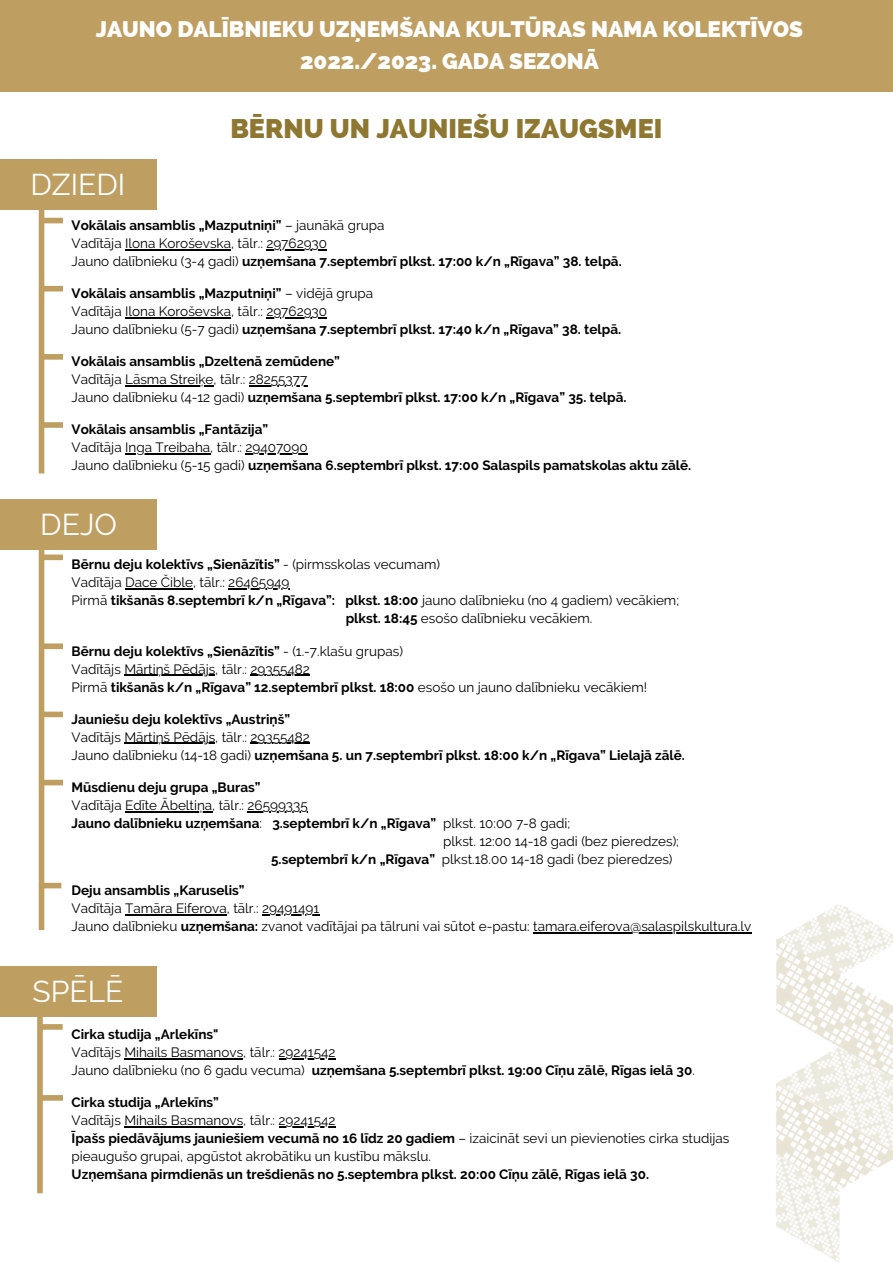
<style>
.page{position:relative;width:893px;height:1264px;background:#fff}
.page>*{position:absolute;margin:0;border:0;box-sizing:border-box;transform-origin:0 0}
.t1{font:30px "Raleway";color:#fff}
.t2{font:800 27px "Raleway";color:#8e7731}
.t3{font:800 22.5px/31.5px "Raleway";color:#fff;text-align:center}
.t4{font:13.5px/18px "Raleway";color:#000}
.t5{font:700 13.5px/18px "Raleway";color:#000}
.s1{font-weight:400}
.s2{font-weight:700}
</style>
<div class="page">
<div style="left:0;top:0;width:892px;height:91px;background:#bf9f61"></div>
<div style="left:39px;top:202px;width:5px;height:271px;background:#bf9f61"></div>
<div style="left:0;top:159px;width:156px;height:51px;background:#bf9f61"></div>
<hr style="left:125px;top:249px;width:106px;height:1px;background:#000">
<hr style="left:266px;top:249px;width:61px;height:1px;background:#000">
<hr style="left:125px;top:317px;width:106px;height:1px;background:#000">
<hr style="left:266px;top:317px;width:61px;height:1px;background:#000">
<hr style="left:125px;top:385px;width:88px;height:1px;background:#000">
<hr style="left:249px;top:385px;width:58px;height:1px;background:#000">
<hr style="left:125px;top:453px;width:85px;height:1px;background:#000">
<hr style="left:245px;top:453px;width:63px;height:1px;background:#000">
<div style="left:1px;top:499px;width:156px;height:51px;background:#bf9f61"></div>
<hr style="left:125px;top:588px;width:68px;height:1px;background:#000">
<hr style="left:228px;top:588px;width:61px;height:1px;background:#000">
<hr style="left:124px;top:674px;width:91px;height:2px;background:#000">
<hr style="left:250px;top:674px;width:60px;height:2px;background:#000">
<hr style="left:124px;top:743px;width:91px;height:1px;background:#000">
<hr style="left:250px;top:743px;width:60px;height:1px;background:#000">
<hr style="left:125px;top:811px;width:87px;height:1px;background:#000">
<hr style="left:247px;top:811px;width:61px;height:1px;background:#000">
<hr style="left:125px;top:914px;width:102px;height:1px;background:#000">
<hr style="left:262px;top:914px;width:57px;height:1px;background:#000">
<hr style="left:533px;top:932px;width:218px;height:1px;background:#000">
<div style="left:0;top:966px;width:156px;height:51px;background:#bf9f61"></div>
<hr style="left:124px;top:1058px;width:119px;height:1px;background:#000">
<hr style="left:278px;top:1058px;width:57px;height:1px;background:#000">
<hr style="left:124px;top:1126px;width:119px;height:1px;background:#000">
<hr style="left:278px;top:1126px;width:57px;height:1px;background:#000">
<div style="left:40px;top:218px;width:23px;height:5px;background:#bf9f61"></div>
<div style="left:40px;top:286px;width:23px;height:5px;background:#bf9f61"></div>
<div style="left:40px;top:354px;width:23px;height:5px;background:#bf9f61"></div>
<div style="left:40px;top:422px;width:23px;height:6px;background:#bf9f61"></div>
<div style="left:39px;top:542px;width:5px;height:388px;background:#bf9f61"></div>
<div style="left:40px;top:554px;width:23px;height:6px;background:#bf9f61"></div>
<div style="left:40px;top:643px;width:23px;height:6px;background:#bf9f61"></div>
<div style="left:40px;top:711px;width:23px;height:6px;background:#bf9f61"></div>
<div style="left:40px;top:779px;width:23px;height:6px;background:#bf9f61"></div>
<div style="left:39px;top:882px;width:22px;height:6px;background:#bf9f61"></div>
<div style="left:37px;top:1015px;width:6px;height:178px;background:#bf9f61"></div>
<div style="left:40px;top:1024px;width:23px;height:5px;background:#bf9f61"></div>
<div style="left:40px;top:1095px;width:23px;height:5px;background:#bf9f61"></div>
<img style="left:749px;top:904px;width:143px;height:358px">
<h3 class="t3" style="left:96px;top:14px;width:708px">JAUNO DALĪBNIEKU UZŅEMŠANA KULTŪRAS NAMA KOLEKTĪVOS<br>2022./2023. GADA SEZONĀ</h3>
<h2 class="t2" style="left:230px;top:113px;width:433px">BĒRNU UN JAUNIEŠU IZAUGSMEI</h2>
<h1 class="t1" style="left:31px;top:167px;width:96px">DZIEDI</h1>
<p class="t5" style="left:72px;top:216px;width:551px">Vokālais ansamblis „Mazputniņi” <span class="s1">– jaunākā grupa<br>Vadītāja Ilona Koroševska, tālr.: 29762930<br>Jauno dalībnieku (3-4 gadi)</span> uzņemšana 7.septembrī plkst. 17:00 k/n „Rīgava” 38. telpā.</p>
<p class="t5" style="left:72px;top:284px;width:551px">Vokālais ansamblis „Mazputniņi” <span class="s1">– vidējā grupa<br>Vadītāja Ilona Koroševska, tālr.: 29762930<br>Jauno dalībnieku (5-7 gadi)</span> uzņemšana 7.septembrī plkst. 17:40 k/n „Rīgava” 38. telpā.</p>
<p class="t5" style="left:72px;top:352px;width:270px">Vokālais ansamblis „Dzeltenā zemūdene”</p>
<p class="t4" style="left:72px;top:370px;width:556px">Vadītāja Lāsma Streiķe, tālr.: 28255377<br>Jauno dalībnieku (4-12 gadi) <span class="s2">uzņemšana 5.septembrī plkst. 17:00 k/n „Rīgava” 35. telpā.</span></p>
<p class="t5" style="left:72px;top:420px;width:198px">Vokālais ansamblis „Fantāzija”</p>
<p class="t4" style="left:72px;top:438px;width:621px">Vadītāja Inga Treibaha, tālr.: 29407090<br>Jauno dalībnieku (5-15 gadi) <span class="s2">uzņemšana 6.septembrī plkst. 17:00 Salaspils pamatskolas aktu zālē.</span></p>
<h1 class="t1" style="left:40px;top:507px;width:78px">DEJO</h1>
<p class="t5" style="left:72px;top:555px;width:370px">Bērnu deju kolektīvs „Sienāzītis” <span class="s1">- (pirmsskolas vecumam)</span></p>
<p class="t4" style="left:72px;top:573px;width:219px">Vadītāja Dace Čible, tālr.: 26465949</p>
<p class="t5" style="left:72px;top:591px;width:609px"><span class="s1">Pirmā</span> tikšanās 8.septembrī k/n „Rīgava”: plkst. 18:00 <span class="s1">jauno dalībnieku (no 4 gadiem) vecākiem;</span></p>
<p class="t4" style="left:345px;top:609px;width:248px"><span class="s2">plkst. 18:45</span> esošo dalībnieku vecākiem.</p>
<p class="t4" style="left:72px;top:642px;width:577px"><span class="s2">Bērnu deju kolektīvs „Sienāzītis”</span> - (1.-7.klašu grupas)<br>Vadītājs Mārtiņš Pēdājs, tālr.: 29355482<br>Pirmā <span class="s2">tikšanās k/n „Rīgava” 12.septembrī plkst. 18:00</span> esošo un jauno dalībnieku vecākiem!</p>
<p class="t5" style="left:72px;top:710px;width:220px">Jauniešu deju kolektīvs „Austriņš”</p>
<p class="t4" style="left:72px;top:728px;width:615px">Vadītājs Mārtiņš Pēdājs, tālr.: 29355482<br>Jauno dalībnieku (14-18 gadi) <span class="s2">uzņemšana 5. un 7.septembrī plkst. 18:00 k/n „Rīgava” Lielajā zālē.</span></p>
<p class="t5" style="left:72px;top:778px;width:190px">Mūsdienu deju grupa „Buras”</p>
<p class="t4" style="left:72px;top:796px;width:237px">Vadītāja Edīte Ābeltiņa, tālr.: 26599335</p>
<p class="t5" style="left:72px;top:814px;width:500px">Jauno dalībnieku uzņemšana<span class="s1">:</span> 3.septembrī k/n „Rīgava” <span class="s1">plkst. 10:00 7-8 gadi;</span></p>
<p class="t4" style="left:443px;top:832px;width:237px">plkst. 12:00 14-18 gadi (bez pieredzes);</p>
<p class="t4" style="left:271px;top:850px;width:403px"><span class="s2">5.septembrī k/n „Rīgava”</span> plkst.18.00 14-18 gadi (bez pieredzes)</p>
<p class="t5" style="left:72px;top:881px;width:175px">Deju ansamblis „Karuselis”</p>
<p class="t4" style="left:72px;top:899px;width:681px">Vadītāja Tamāra Eiferova, tālr.: 29491491<br>Jauno dalībnieku <span class="s2">uzņemšana:</span> zvanot vadītājai pa tālruni vai sūtot e-pastu: tamara.eiferova@salaspilskultura.lv</p>
<h1 class="t1" style="left:33px;top:974px;width:92px">SPĒLĒ</h1>
<p class="t5" style="left:72px;top:1025px;width:148px">Cirka studija „Arlekīns"</p>
<p class="t4" style="left:72px;top:1043px;width:624px">Vadītājs Mihails Basmanovs, tālr.: 29241542<br>Jauno dalībnieku (no 6 gadu vecuma) <span class="s2">uzņemšana 5.septembrī plkst. 19:00 Cīņu zālē, Rīgas ielā 30</span>.</p>
<p class="t5" style="left:72px;top:1093px;width:149px">Cirka studija „Arlekīns”</p>
<p class="t4" style="left:72px;top:1111px;width:659px">Vadītājs Mihails Basmanovs, tālr.: 29241542<br><span class="s2">Īpašs piedāvājums jauniešiem vecumā no 16 līdz 20 gadiem</span> – izaicināt sevi un pievienoties cirka studijas pieaugušo grupai, apgūstot akrobātiku un kustību mākslu.</p>
<p class="t5" style="left:72px;top:1165px;width:579px">Uzņemšana pirmdienās un trešdienās no 5.septembra plkst. 20:00 Cīņu zālē, Rīgas ielā 30.</p>
</div>
